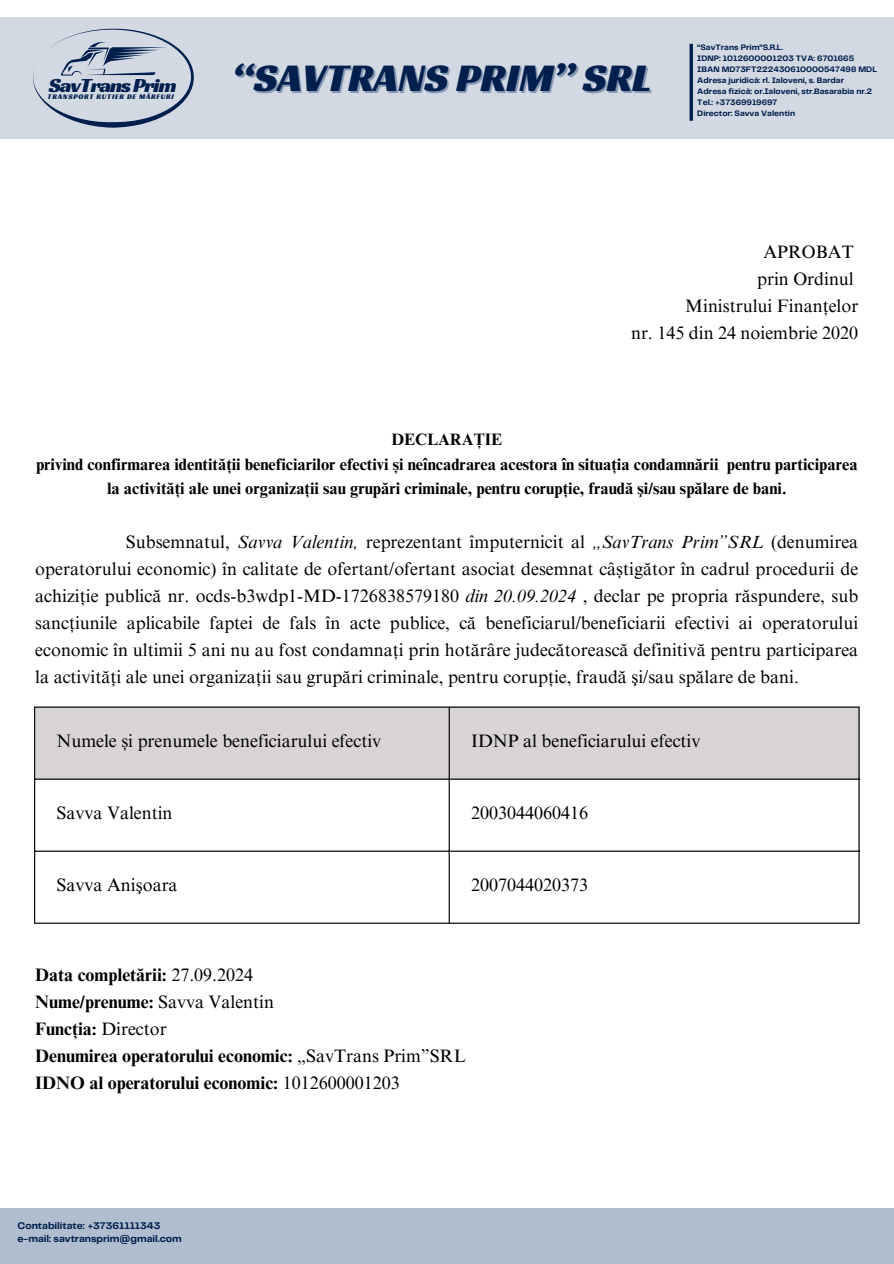
<style>
.page{position:relative;width:894px;height:1264px;background:#fff}
.page>*{position:absolute;margin:0;border:0;box-sizing:border-box;transform-origin:0 0}
.t1{font:40.5px "Racing Sans One";color:#001f4d}
.t2{font:20.7px "Racing Sans One";letter-spacing:-.05em;color:#001f4d}
.t3{font:18px/27px "Times NRMT Pro";color:#000;text-align:right}
.t4{font:700 18px/27px "Times NRMT Pro";color:#000}
.t5{font:700 16.5px/24.8px "Times NRMT Pro";color:#000;text-align:center}
.t6{font:700 10.05px/13.5px "Telegraf";color:#001f4d}
.t7{font:700 8.25px/10.9px "Telegraf";color:#001f4d}
.t8{font:7.35px "Racing Sans One";letter-spacing:.1em;color:#001f4d}
.s1{font-style:italic}
.s2{font-weight:400}
</style>
<div class="page">
<div style="left:0;top:1208px;width:893px;height:55px;background:#b0bdce"></div>
<div style="left:0;top:17px;width:893px;height:121px;background:#d2d9e3"></div>
<hr style="left:689px;top:44px;width:3px;height:77px;background:#001f4d">
<svg style="left:33px;top:29px;width:161px;height:99px"></svg>
<div style="left:35px;top:707px;width:823px;height:71px;background:#d8d4d4"></div>
<hr style="left:34px;top:707px;width:1px;height:215px;background:#000">
<hr style="left:448px;top:707px;width:1px;height:215px;background:#000">
<hr style="left:858px;top:707px;width:1px;height:215px;background:#000">
<hr style="left:34px;top:706px;width:825px;height:1px;background:#000">
<hr style="left:34px;top:778px;width:825px;height:1px;background:#000">
<hr style="left:34px;top:850px;width:825px;height:1px;background:#000">
<hr style="left:34px;top:922px;width:825px;height:1px;background:#000">
<p class="t2" style="left:49px;top:71px;width:129px">SavTransPrim</p>
<h2 class="t8" style="left:48px;top:92px;width:128px">TRANSPORT RUTIER DE MĂRFURI</h2>
<p class="t1" style="left:232px;top:51px;width:421px">“SAVTRANS PRIM” SRL</p>
<p class="t7" style="left:697px;top:42px;width:181px">“SavTrans Prim”S.R.L.<br>IDNP: 1012600001203 TVA: 6701665<br>IBAN MD73FT222430610000547498 MDL Adresa juridică: rl. Ialoveni, s. Bardar<br>Adresa fizică: or.Ialoveni, str.Basarabia nr.2<br>Tel.: +37369919697<br>Director: Savva Valentin</p>
<p class="t3" style="left:631px;top:240px;width:229px">APROBAT<br>prin Ordinul<br>Ministrului Finanțelor<br>nr. 145 din 24 noiembrie 2020</p>
<h1 class="t5" style="left:36px;top:429px;width:822px">DECLARAŢIE<br>privind confirmarea identității beneficiarilor efectivi și neîncadrarea acestora în situația condamnării pentru participarea la activităţi ale unei organizaţii sau grupări criminale, pentru corupţie, fraudă şi/sau spălare de bani.</h1>
<h6 class="t3" style="left:35px;top:531px;width:824px;text-align:justify;text-indent:90px">Subsemnatul, <span class="s1">Savva Valentin,</span> reprezentant împuternicit al <span class="s1">„SavTrans Prim”SRL</span> (denumirea operatorului economic) în calitate de ofertant/ofertant asociat desemnat câștigător în cadrul procedurii de achiziție publică nr. ocds-b3wdp1-MD-1726838579180 <span class="s1">din 20.09.2024</span> , declar pe propria răspundere, sub sancţiunile aplicabile faptei de fals în acte publice, că beneficiarul/beneficiarii efectivi ai operatorului economic în ultimii 5 ani nu au fost condamnați prin hotărâre judecătorească definitivă pentru participarea la activităţi ale unei organizaţii sau grupări criminale, pentru corupţie, fraudă şi/sau spălare de bani.</h6>
<h3 class="t3" style="left:57px;top:729px;width:326px">Numele și prenumele beneficiarului efectiv</h3>
<h4 class="t3" style="left:471px;top:729px;width:231px">IDNP al beneficiarului efectiv</h4>
<h4 class="t3" style="left:57px;top:801px;width:117px">Savva Valentin</h4>
<p class="t3" style="left:471px;top:801px;width:119px">2003044060416</p>
<p class="t3" style="left:57px;top:873px;width:122px">Savva Anişoara</p>
<p class="t3" style="left:471px;top:873px;width:119px">2007044020373</p>
<h4 class="t4" style="left:35px;top:963px;width:432px">Data completării: <span class="s2">27.09.2024<br></span>Nume/prenume: <span class="s2">Savva Valentin<br></span>Funcţia: <span class="s2">Director<br></span>Denumirea operatorului economic: <span class="s2">„SavTrans Prim”SRL </span>IDNO al operatorului economic: <span class="s2">1012600001203</span></h4>
<p class="t6" style="left:18px;top:1219px;width:166px">Contabilitate: +37361111343 e-mail: savtransprim@gmail.com</p>
</div>
